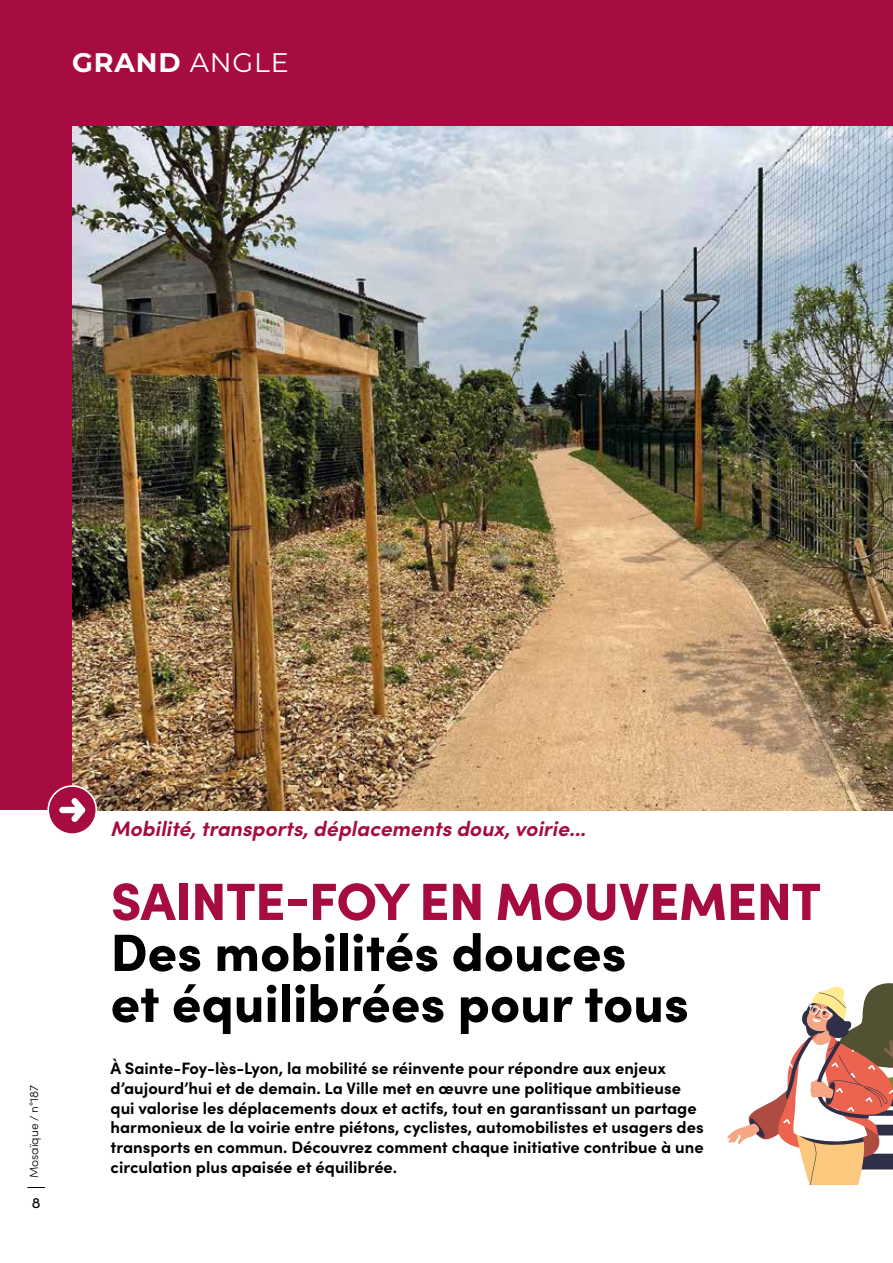
<style>
.page{position:relative;width:893px;height:1263px;background:#fff}
.page>*{position:absolute;margin:0;border:0;box-sizing:border-box;transform-origin:0 0}
.t1{font:900 52.5px/51px "Sofia Pro";color:#000}
.t2{font:900 52.5px "Sofia Pro";letter-spacing:-.01em;color:#a60c42}
.t3{font:700 26.85px "Montserrat";letter-spacing:.03em;color:#fff}
.t4{font:italic 700 21px "Sofia Pro";color:#a60c42}
.t5{font:700 16.5px/19.8px "Sofia Pro";color:#000}
.t6{font:15px "Sofia Pro";color:#000}
.t7{font:300 12px "Sofia Pro";color:#000}
.s1{font-weight:400}
</style>
<div class="page">
<div style="left:0;top:0;width:893px;height:810px;background:#a60c42"></div>
<svg style="left:27px;top:1187px;width:18px;height:1px"></svg>
<img style="left:72px;top:126px;width:821px;height:684px">
<div style="left:48px;top:786px;width:48px;height:48px;background:#a60c42;border-radius:50%"></div>
<div style="left:47px;top:785px;width:50px;height:50px;border:2px solid #fff;border-radius:50%"></div>
<svg style="left:59px;top:798px;width:27px;height:24px"></svg>
<svg style="left:727px;top:983px;width:166px;height:202px"></svg>
<h2 class="t3" style="left:72px;top:43px;width:218px">GRAND <span class="s1">ANGLE</span></h2>
<p class="t7" style="left:25px;top:1178px;width:95px;rotate:-90deg">Mosaïque / n°187</p>
<p class="t6" style="left:32px;top:1191px;width:10px">8</p>
<p class="t4" style="left:111px;top:812px;width:477px">Mobilité, transports, déplacements doux, voirie...</p>
<h1 class="t2" style="left:111px;top:860px;width:712px">SAINTE-FOY EN MOUVEMENT</h1>
<h1 class="t1" style="left:111px;top:922px;width:580px">Des mobilités douces<br>et équilibrées pour tous</h1>
<p class="t5" style="left:111px;top:1057px;width:595px">À Sainte-Foy-lès-Lyon, la mobilité se réinvente pour répondre aux enjeux d’aujourd’hui et de demain. La Ville met en œuvre une politique ambitieuse qui valorise les déplacements doux et actifs, tout en garantissant un partage harmonieux de la voirie entre piétons, cyclistes, automobilistes et usagers des transports en commun. Découvrez comment chaque initiative contribue à une circulation plus apaisée et équilibrée.</p>
</div>
